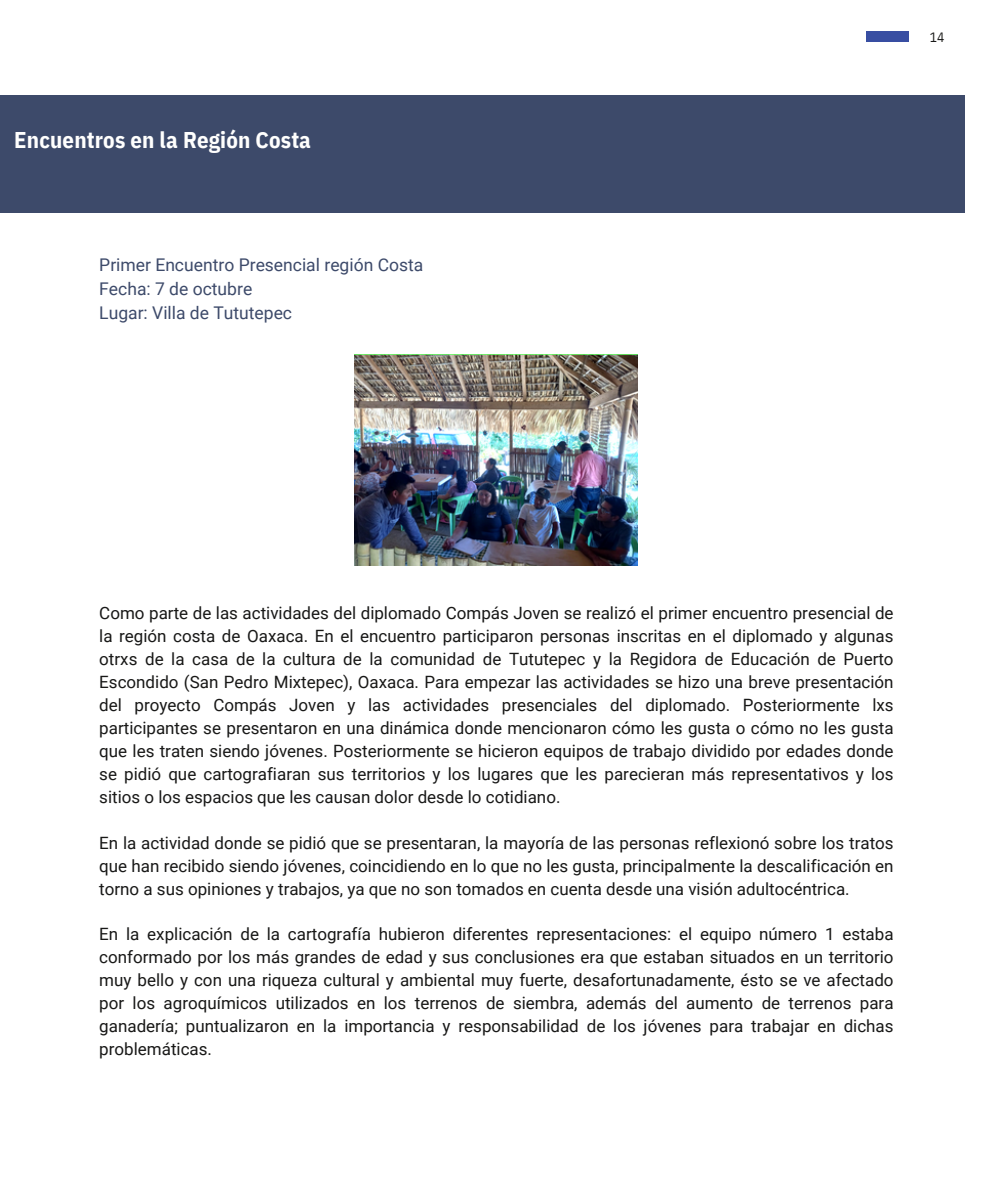
<style>
.page{position:relative;width:993px;height:1191px;background:#fff}
.page>*{position:absolute;margin:0;border:0;box-sizing:border-box;transform-origin:0 0}
.t1{font:700 22.75px "IBM Plex Sans Cond";letter-spacing:.005em;color:#fffffe}
.t2{font:17.5px "Roboto";color:#3d4a6a}
.t3{font:16.97px/22.9px "Roboto";color:#181817;text-align:justify}
.t4{font:13.47px "IBM Plex Sans Cond";color:#181817}
</style>
<div class="page">
<div style="left:874px;top:32px;width:34px;height:9px;background:#384ea2"></div>
<div style="left:866px;top:32px;width:34px;height:9px;background:#384ea2"></div>
<img style="left:355px;top:354px;width:282px;height:211px">
<div style="left:0;top:95px;width:964px;height:118px;background:#3d4a6a"></div>
<p class="t1" style="left:14px;top:124px;width:298px">Encuentros en la Región Costa</p>
<p class="t2" style="left:99px;top:255px;width:325px">Primer Encuentro Presencial región Costa</p>
<p class="t2" style="left:99px;top:279px;width:154px">Fecha: 7 de octubre</p>
<p class="t2" style="left:99px;top:302px;width:194px">Lugar: Villa de Tututepec</p>
<h1 class="t4" style="left:929px;top:28px;width:16px">14</h1>
<p class="t3" style="left:99px;top:602px;width:795px">Como parte de las actividades del diplomado Compás Joven se realizó el primer encuentro presencial de la región costa de Oaxaca. En el encuentro participaron personas inscritas en el diplomado y algunas otrxs de la casa de la cultura de la comunidad de Tututepec y la Regidora de Educación de Puerto Escondido (San Pedro Mixtepec), Oaxaca. Para empezar las actividades se hizo una breve presentación del proyecto Compás Joven y las actividades presenciales del diplomado. Posteriormente lxs participantes se presentaron en una dinámica donde mencionaron cómo les gusta o cómo no les gusta que les traten siendo jóvenes. Posteriormente se hicieron equipos de trabajo dividido por edades donde se pidió que cartografiaran sus territorios y los lugares que les parecieran más representativos y los sitios o los espacios que les causan dolor desde lo cotidiano.</p>
<p class="t3" style="left:99px;top:831px;width:795px">En la actividad donde se pidió que se presentaran, la mayoría de las personas reflexionó sobre los tratos que han recibido siendo jóvenes, coincidiendo en lo que no les gusta, principalmente la descalificación en torno a sus opiniones y trabajos, ya que no son tomados en cuenta desde una visión adultocéntrica.</p>
<p class="t3" style="left:99px;top:923px;width:795px">En la explicación de la cartografía hubieron diferentes representaciones: el equipo número 1 estaba conformado por los más grandes de edad y sus conclusiones era que estaban situados en un territorio muy bello y con una riqueza cultural y ambiental muy fuerte, desafortunadamente, ésto se ve afectado por los agroquímicos utilizados en los terrenos de siembra, además del aumento de terrenos para ganadería; puntualizaron en la importancia y responsabilidad de los jóvenes para trabajar en dichas problemáticas.</p>
</div>
